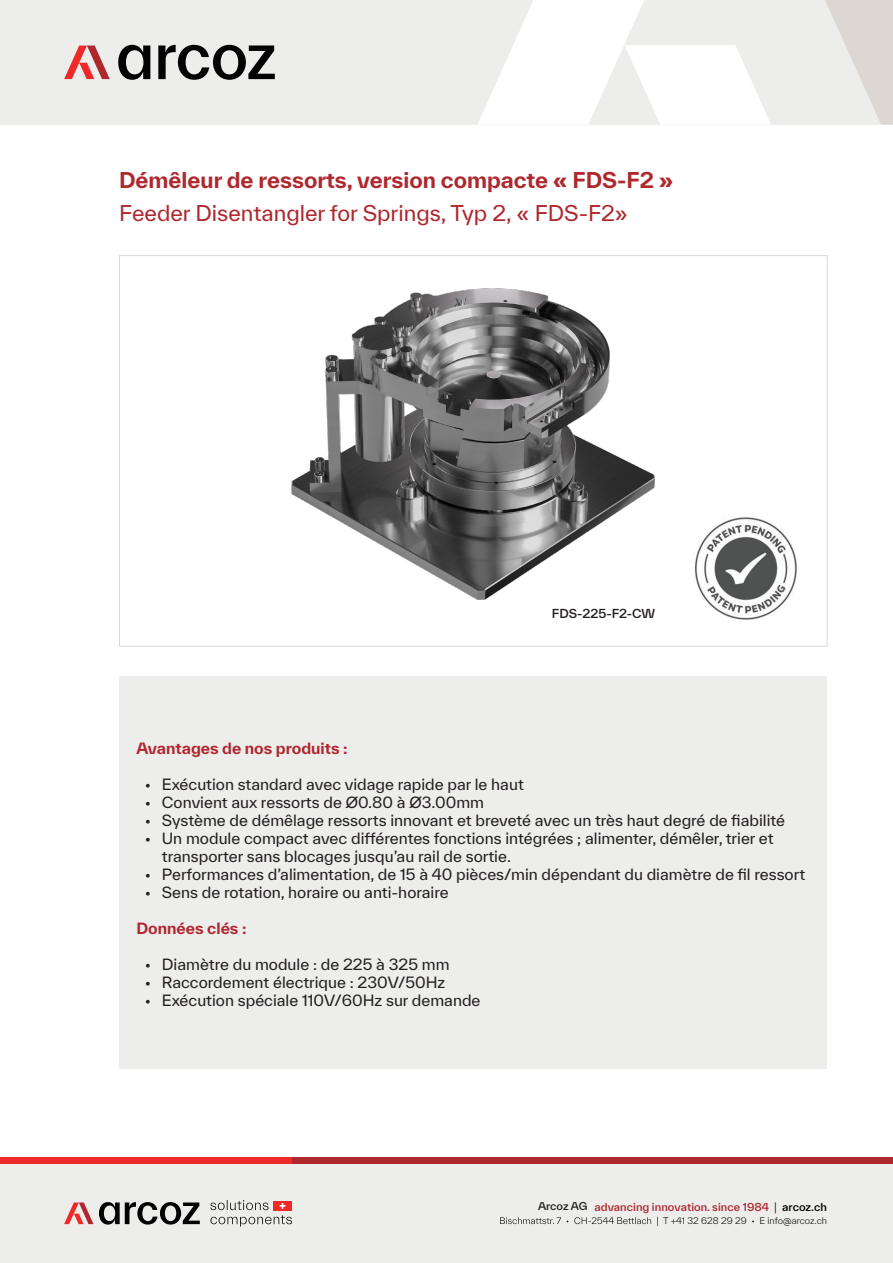
<style>
.page{position:relative;width:893px;height:1263px;background:#fff}
.page>*{position:absolute;margin:0;border:0;box-sizing:border-box;transform-origin:0 0}
.t1{font:700 21px "TWK Everett";color:#ae282e}
.t2{font:21px "TWK Everett";color:#ae282e}
.t3{font:15px/18px "TWK Everett";color:#231f20}
.t4{font:700 15px "TWK Everett";color:#ae282e}
.t5{font:500 12px "TWK Everett";color:#231f20}
.t6{font:500 10.65px "TWK Everett";color:#ae282e}
.t7{font:500 10.5px "TWK Everett";letter-spacing:-.01em;color:#231f20}
.t8{font:300 8.85px "TWK Everett";color:#030303}
.s1{font-weight:300;color:#030303}
.s2{color:#030303}
</style>
<div class="page">
<div style="left:0;top:0;width:893px;height:125px;background:#ededec"></div>
<svg style="left:825px;top:0;width:68px;height:125px"></svg>
<svg style="left:478px;top:0;width:293px;height:125px"></svg>
<svg style="left:118px;top:45px;width:157px;height:35px"></svg>
<svg style="left:64px;top:46px;width:46px;height:33px"></svg>
<div style="left:0;top:1157px;width:893px;height:106px;background:#ededec"></div>
<div style="left:292px;top:1157px;width:601px;height:6px;background:#ae282e"></div>
<svg style="left:500px;top:1217px;width:158px;height:9px"></svg>
<svg style="left:99px;top:1202px;width:101px;height:22px"></svg>
<svg style="left:64px;top:1202px;width:29px;height:22px"></svg>
<svg style="left:210px;top:1200px;width:82px;height:26px"></svg>
<div style="left:0;top:1157px;width:292px;height:6px;background:#ee2929"></div>
<img style="left:275px;top:255px;width:388px;height:391px">
<div style="left:119px;top:676px;width:708px;height:393px;background:#ededec"></div>
<img style="left:695px;top:517px;width:102px;height:103px">
<p class="t1" style="left:119px;top:165px;width:556px">Démêleur de ressorts, version compacte « FDS-F2 »</p>
<p class="t2" style="left:119px;top:198px;width:510px">Feeder Disentangler for Springs, Typ 2, « FDS-F2»</p>
<p class="t5" style="left:552px;top:605px;width:105px">FDS-225-F2-CW</p>
<p class="t4" style="left:136px;top:738px;width:213px">Avantages de nos produits :</p>
<p class="t3" style="left:145px;top:775px;width:380px">• Exécution standard avec vidage rapide par le haut</p>
<p class="t3" style="left:145px;top:793px;width:341px">• Convient aux ressorts de Ø0.80 à Ø3.00mm</p>
<p class="t3" style="left:145px;top:811px;width:642px">• Système de démêlage ressorts innovant et breveté avec un très haut degré de fiabilité</p>
<p class="t3" style="left:162px;top:829px;width:613px;text-indent:-17px">• Un module compact avec différentes fonctions intégrées ; alimenter, démêler, trier et transporter sans blocages jusqu’au rail de sortie.</p>
<p class="t3" style="left:145px;top:865px;width:662px">• Performances d’alimentation, de 15 à 40 pièces/min dépendant du diamètre de fil ressort</p>
<p class="t3" style="left:145px;top:883px;width:305px">• Sens de rotation, horaire ou anti-horaire</p>
<p class="t4" style="left:136px;top:918px;width:112px">Données clés :</p>
<p class="t3" style="left:145px;top:955px;width:306px">• Diamètre du module : de 225 à 325 mm</p>
<p class="t3" style="left:145px;top:973px;width:302px">• Raccordement électrique : 230V/50Hz</p>
<p class="t3" style="left:145px;top:991px;width:337px">• Exécution spéciale 110V/60Hz sur demande</p>
<p class="t6" style="left:594px;top:1199px;width:234px">advancing innovation. since 1984 <span class="s1">|</span> <span class="s2">arcoz.ch</span></p>
<p class="t8" style="left:663px;top:1215px;width:165px">T +41 32 628 29 29 • E info@arcoz.ch</p>
<p class="t7" style="left:538px;top:1199px;width:51px">Arcoz AG</p>
</div>
